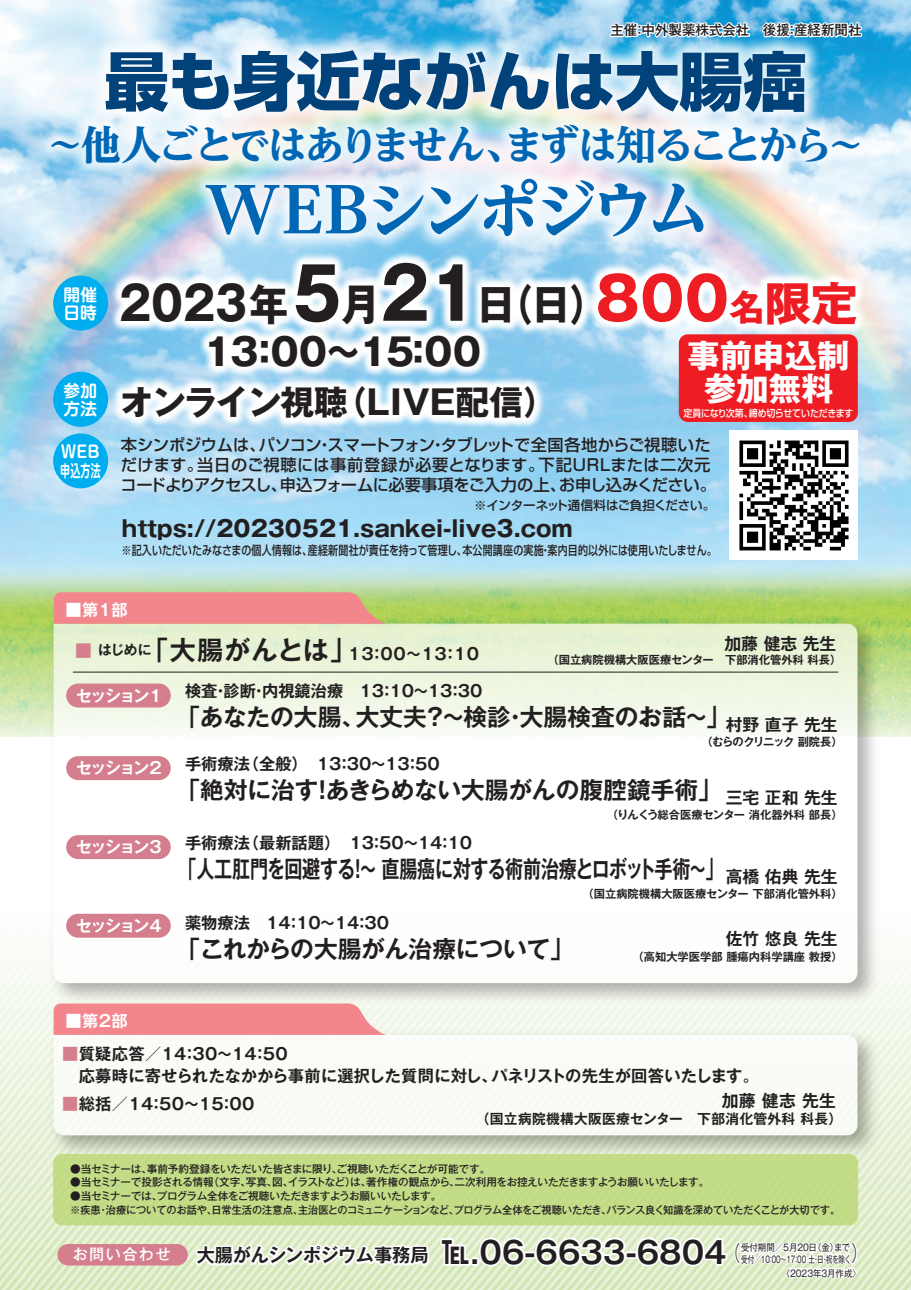
<style>
.page{position:relative;width:911px;height:1290px;background:#fff}
.page>*{position:absolute;margin:0;border:0;box-sizing:border-box;transform-origin:0 0}
.t1{font:800 63.75px "Shin Go Pro";color:#004279}
.t2{font:800 62.5px "UD Reimin Pro";letter-spacing:-.085em;color:#0166b3}
.t3{font:700 43.38px "Gothic MB101 Pro";color:#231f20;scale:.9 1}
.t4{font:800 40px "UD Reimin Pro";letter-spacing:-.1em;color:#0166b3}
.t5{font:700 37.5px "Gothic MB101 Pro";letter-spacing:-.025em;color:#231f20}
.t6{font:700 33.75px "Gothic MB101 Pro";color:#231f20}
.t7{font:700 32.5px "Gothic MB101 Pro";color:#fff}
.t8{font:700 30.25px "Gothic MB101 Pro De";color:#231f20}
.t9{font:700 23.75px "Gothic MB101 Pro De";letter-spacing:-.01em;color:#231f20}
.t10{font:700 23.75px "Gothic MB101 Pro De";letter-spacing:-.01em;color:#231f20;scale:.76 1}
.t11{font:700 22.5px "Gothic MB101 Pro";color:#231f20}
.t12{font:300 21.12px "Gothic MB101 Pro";color:#231f20;scale:.67 1}
.t13{font:700 16.75px "Gothic MB101 Pro De";color:#231f20}
.t14{font:700 16.75px/18.2px "Shin M Go Pro De";letter-spacing:.02em;color:#fff}
.t15{font:700 16.75px/18.2px "Shin M Go Pro De";letter-spacing:.02em;color:#fff;scale:.9 1}
.t16{font:700 16.75px "Gothic MB101 Pro De";color:#d47e8e}
.t17{font:700 16.25px/22.5px "Gothic MB101 Pro De";color:#231f20}
.t18{font:500 16.25px/20px "Shin Go Pro";letter-spacing:-.005em;color:#231f20}
.t19{font:700 16.25px "Gothic MB101 Pro De";letter-spacing:-.1em;color:#fff}
.t20{font:700 16.12px "Gothic MB101 Pro De";letter-spacing:-.1em;color:#fff}
.t21{font:500 15.12px "Gothic MB101 Pro";letter-spacing:.09em;color:#fff}
.t22{font:700 13.75px "Gothic MB101 Pro De";letter-spacing:.02em;color:#231f20}
.t23{font:500 13.75px "Gothic MB101 Pro";color:#231f20}
.t24{font:500 12.5px "Shin Go Pro";letter-spacing:.01em;color:#231f20;scale:.8 1}
.t25{font:500 12.5px "Shin Go Pro";letter-spacing:-.025em;color:#231f20}
.t26{font:700 11.25px "Gothic MB101 Pro De";color:#231f20}
.t27{font:700 11.25px "Gothic MB101 Pro De";letter-spacing:-.09em;color:#231f20}
.t28{font:500 10.62px/13.8px "Gothic MB101 Pro";letter-spacing:-.02em;color:#231f20}
.t29{font:500 10px "Shin Go Pro";letter-spacing:-.035em;color:#fff;scale:.9 1}
.t30{font:9.38px/11px "Gothic MB101 Pro";color:#231f20;scale:.9 1}
.s1{font-size:46.88px}
.s2{font-size:71.5px}
.s3{font-size:58.75px;color:#ee1d23}
.s4{font-size:35.62px;color:#ee1d23}
.s5{font-size:46.25px;color:#ee1d23}
.s6{font-size:26.12px}
.s7{color:#d47e8e}
.s8{font-size:18.5px}
.s9{font-family:"Koz Go Pr 6 N"}
</style>
<div class="page">
<img style="left:0;top:0;width:911px;height:736px">
<svg style="left:0;top:956px;width:911px;height:334px;background:#e5f0d4"></svg>
<img style="left:43px;top:613px;width:842px;height:398px">
<svg style="left:54px;top:624px;width:803px;height:359px"></svg>
<svg style="left:54px;top:592px;width:333px;height:32px;background:#ed8b8a"></svg>
<img style="left:43px;top:1025px;width:842px;height:138px">
<div style="left:54px;top:1035px;width:803px;height:100px;background:#f9fbf6"></div>
<svg style="left:54px;top:1003px;width:333px;height:32px;background:#f28d94"></svg>
<svg style="left:608px;top:16px;width:143px;height:13px"></svg>
<svg style="left:758px;top:20px;width:105px;height:42px"></svg>
<svg style="left:190px;top:1239px;width:241px;height:30px"></svg>
<svg style="left:438px;top:1235px;width:89px;height:33px"></svg>
<div style="left:524px;top:1251px;width:12px;height:8px;border:4px solid #fff"></div>
<svg style="left:533px;top:1235px;width:95px;height:33px"></svg>
<div style="left:625px;top:1251px;width:12px;height:8px;border:4px solid #fff"></div>
<div style="left:57px;top:1244px;width:131px;height:21px;background:#d47e8e;border-radius:11px"></div>
<img style="left:84px;top:29px;width:742px;height:75px">
<img style="left:95px;top:40px;width:721px;height:64px">
<img style="left:31px;top:104px;width:849px;height:169px">
<img style="left:39px;top:115px;width:832px;height:155px">
<hr style="left:73px;top:672px;width:765px;height:1px;background:#231f20">
<div style="left:66px;top:835px;width:105px;height:24px;background:#d47e8e;border-radius:12px"></div>
<div style="left:66px;top:756px;width:105px;height:24px;background:#d47e8e;border-radius:12px"></div>
<div style="left:66px;top:683px;width:105px;height:24px;background:#d47e8e;border-radius:12px"></div>
<div style="left:66px;top:914px;width:105px;height:24px;background:#d47e8e;border-radius:12px"></div>
<svg style="left:634px;top:1229px;width:224px;height:52px"></svg>
<img style="left:107px;top:249px;width:492px;height:94px">
<img style="left:112px;top:250px;width:487px;height:93px">
<img style="left:584px;top:259px;width:285px;height:82px">
<img style="left:587px;top:261px;width:278px;height:80px">
<div style="left:53px;top:276px;width:55px;height:54px;background:#00aeef;border-radius:50%"></div>
<div style="left:53px;top:372px;width:55px;height:55px;background:#00aeef;border-radius:50%"></div>
<div style="left:53px;top:433px;width:55px;height:55px;background:#00aeef;border-radius:50%"></div>
<img style="left:109px;top:373px;width:440px;height:59px">
<img style="left:113px;top:378px;width:436px;height:52px">
<img style="left:196px;top:322px;width:298px;height:59px">
<img style="left:196px;top:325px;width:293px;height:56px">
<div style="left:679px;top:334px;width:178px;height:88px;background:#ee1d23;border-radius:9px"></div>
<div style="left:53px;top:1154px;width:805px;height:71px;background:#c2dc87;border-radius:9px"></div>
<img style="left:729px;top:431px;width:128px;height:128px">
<p class="t23" style="left:610px;top:18px;width:253px">主催：中外製薬株式会社　後援：産経新聞社</p>
<h1 class="t1" style="left:105px;top:31px;width:703px">最も身近ながんは大腸癌</h1>
<h3 class="t4" style="left:45px;top:112px;width:822px">～他人ごとではありません、まずは知ることから～</h3>
<h2 class="t2" style="left:204px;top:159px;width:509px">WEBシンポジウム</h2>
<h3 class="t14" style="left:63px;top:283px;width:35px">開催日時</h3>
<h3 class="t14" style="left:63px;top:379px;width:35px">参加方法</h3>
<h3 class="t15" style="left:60px;top:441px;width:47px">WEB申込方法</h3>
<h3 class="t3" style="left:119px;top:268px;width:821px"><span class="s1">2023</span>年<span class="s2">5</span>月<span class="s2">21</span>日（日）<span class="s3">800</span><span class="s4">名</span><span class="s5">限定</span></h3>
<h3 class="t5" style="left:203px;top:320px;width:279px">13：00～15：00</h3>
<h3 class="t6" style="left:120px;top:374px;width:438px">オンライン視聴（LIVE配信）</h3>
<h3 class="t7" style="left:687px;top:328px;width:164px">事前申込制</h3>
<p class="t29" style="left:683px;top:405px;width:190px">定員になり次第、締め切らせていただきます</p>
<h3 class="t7" style="left:703px;top:362px;width:131px">参加無料</h3>
<h3 class="t18" style="left:120px;top:433px;width:597px">本シンポジウムは、パソコン・スマートフォン・タブレットで全国各地からご視聴いただけます。当日のご視聴には事前登録が必要となります。下記URLまたは二次元コードよりアクセスし、申込フォームに必要事項をご入力の上、お申し込みください。</h3>
<p class="t25" style="left:474px;top:495px;width:243px">※インターネット通信料はご負担ください。</p>
<h3 class="t11" style="left:122px;top:510px;width:452px">https://20230521.sankei-live3.com</h3>
<p class="t24" style="left:121px;top:540px;width:746px">※記入いただいたみなさまの個人情報は、産経新聞社が責任を持って管理し、本公開講座の実施・案内目的以外には使用いたしません。</p>
<h3 class="t19" style="left:66px;top:596px;width:64px">■第１部</h3>
<h3 class="t16" style="left:75px;top:636px;width:18px">■</h3>
<h3 class="t17" style="left:98px;top:641px;width:382px"><sup>はじめに</sup><span class="s6">「大腸がんとは」</span>13：00～13：10</h3>
<h3 class="t20" style="left:76px;top:682px;width:87px">セッション1</h3>
<h3 class="t17" style="left:185px;top:678px;width:299px">検査・診断・内視鏡治療　13：10～13：30</h3>
<h3 class="t13" style="left:724px;top:630px;width:113px">加藤 健志 先生</h3>
<p class="t26" style="left:547px;top:651px;width:295px">（国立病院機構大阪医療センター　下部消化管外科 科長）</p>
<h3 class="t9" style="left:176px;top:697px;width:555px">「あなたの大腸、大丈夫？～検診・大腸検査のお話～」</h3>
<h3 class="t13" style="left:726px;top:711px;width:113px">村野 直子 先生</h3>
<p class="t27" style="left:701px;top:733px;width:143px">（むらのクリニック 副院長）</p>
<h3 class="t20" style="left:76px;top:755px;width:87px">セッション2</h3>
<h3 class="t17" style="left:185px;top:751px;width:256px">手術療法（全般）　13：30～13：50</h3>
<h3 class="t9" style="left:176px;top:770px;width:547px">「絶対に治す！あきらめない大腸がんの腹腔鏡手術」</h3>
<h3 class="t13" style="left:726px;top:783px;width:113px">三宅 正和 先生</h3>
<p class="t26" style="left:607px;top:805px;width:237px">（りんくう総合医療センター 消化器外科 部長）</p>
<h3 class="t20" style="left:76px;top:834px;width:87px">セッション3</h3>
<h3 class="t17" style="left:185px;top:830px;width:289px">手術療法（最新話題）　13：50～14：10</h3>
<h3 class="t10" style="left:178px;top:849px;width:718px">「人工肛門を回避する！～ 直腸癌に対する術前治療とロボット手術～」</h3>
<h3 class="t13" style="left:726px;top:862px;width:113px">高橋 佑典 先生</h3>
<p class="t26" style="left:582px;top:884px;width:261px">（国立病院機構大阪医療センター 下部消化管外科）</p>
<h3 class="t20" style="left:76px;top:912px;width:87px">セッション4</h3>
<h3 class="t17" style="left:185px;top:910px;width:206px">薬物療法　14：10～14：30</h3>
<h3 class="t9" style="left:176px;top:929px;width:399px">「これからの大腸がん治療について」</h3>
<h3 class="t19" style="left:66px;top:1007px;width:64px">■第２部</h3>
<h3 class="t13" style="left:726px;top:925px;width:113px">佐竹 悠良 先生</h3>
<p class="t26" style="left:632px;top:947px;width:211px">（高知大学医学部 腫瘍内科学講座 教授）</p>
<h3 class="t17" style="left:79px;top:1040px;width:682px;text-indent:-17px"><span class="s7">■</span>質疑応答／14：30～14：50<br>応募時に寄せられたなかから事前に選択した質問に対し、パネリストの先生が回答いたします。</h3>
<h3 class="t17" style="left:62px;top:1090px;width:194px"><span class="s7">■</span>総括／14：50～15：00</h3>
<h3 class="t13" style="left:722px;top:1087px;width:116px">加藤 健志 先生</h3>
<p class="t22" style="left:476px;top:1107px;width:368px">（国立病院機構大阪医療センター　下部消化管外科 科長）</p>
<p class="t28" style="left:70px;top:1160px;width:422px">●当セミナーは、事前予約登録をいただいた皆さまに限り、ご視聴いただくことが可能です。</p>
<p class="t28" style="left:70px;top:1174px;width:641px">●当セミナーで投影される情報（文字、写真、図、イラストなど）は、著作権の観点から、二次利用をお控えいただきますようお願いいたします。</p>
<p class="t28" style="left:70px;top:1188px;width:771px">●当セミナーでは、プログラム全体をご視聴いただきますようお願いいたします。<br>※疾患・治療についてのお話や、日常生活の注意点、主治医とのコミュニケーションなど、プログラム全体をご視聴いただき、バランス良く知識を深めていただくことが大切です。</p>
<h3 class="t21" style="left:73px;top:1242px;width:99px">お問い合わせ</h3>
<h3 class="t8" style="left:197px;top:1227px;width:531px"><span class="s8">大腸がんシンポジウム事務局</span> ℡.06-6633-6804</h3>
<h3 class="t12" style="left:726px;top:1236px;width:22px">（</h3>
<h3 class="t12" style="left:851px;top:1236px;width:22px">）</h3>
<p class="t30" style="left:741px;top:1241px;width:124px">受付期間／5月20日（金）まで受付／10：00～17：00 土・日・祝を除く</p>
<p class="t30" style="left:781px;top:1266px;width:89px">〈2023年3月作成<span class="s9">〉</span></p>
</div>
